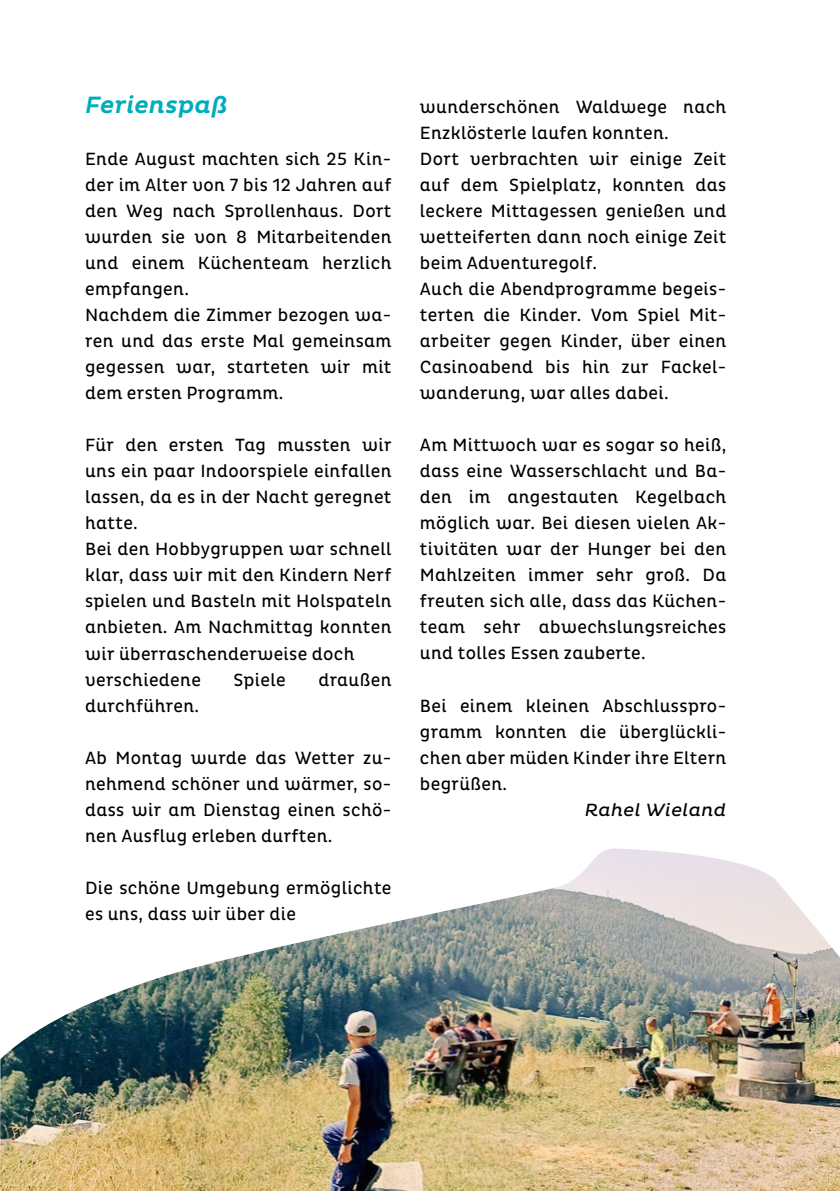
<style>
.page{position:relative;width:840px;height:1191px;background:#fff}
.page>*{position:absolute;margin:0;border:0;box-sizing:border-box;transform-origin:0 0}
.t1{font:italic 500 24px "Pluto";color:#00adba}
.t2{font:18px/26px "Pluto Cond";letter-spacing:.02em;color:#000}
.t3{font:italic 18px "Pluto";letter-spacing:.02em;color:#000}
</style>
<div class="page">
<img style="left:0;top:848px;width:839px;height:343px">
<h1 class="t1" style="left:85px;top:92px;width:144px">Ferienspaß</h1>
<p class="t2" style="left:85px;top:147px;width:308px">Ende August machten sich 25 Kin&shy;der im Alter von 7 bis 12 Jahren auf den Weg nach Sprollenhaus. Dort wurden sie von 8 Mitarbeitenden und einem Küchenteam herzlich empfangen.<br>Nachdem die Zimmer bezogen wa&shy;ren und das erste Mal gemeinsam gegessen war, starteten wir mit dem ersten Programm.</p>
<p class="t2" style="left:85px;top:432px;width:308px">Für den ersten Tag mussten wir uns ein paar Indoorspiele einfallen lassen, da es in der Nacht geregnet hatte.<br>Bei den Hobbygruppen war schnell klar, dass wir mit den Kindern Nerf spielen und Basteln mit Holspateln anbieten. Am Nachmittag konnten wir überraschenderweise doch verschiedene</p>
<p class="t2" style="left:233px;top:666px;width:54px">Spiele</p>
<p class="t2" style="left:318px;top:666px;width:75px">draußen</p>
<p class="t2" style="left:85px;top:692px;width:115px">durchführen.</p>
<p class="t2" style="left:85px;top:744px;width:308px;text-align:justify">Ab Montag wurde das Wetter zu&shy;nehmend schöner und wärmer, so&shy;dass wir am Dienstag einen schö&shy;nen Ausflug erleben durften.</p>
<p class="t2" style="left:85px;top:874px;width:308px">Die schöne Umgebung ermöglichte es uns, dass wir über die</p>
<p class="t2" style="left:420px;top:95px;width:308px">wunderschönen Waldwege nach<br>Enzklösterle laufen konnten.<br>Dort verbrachten wir einige Zeit auf dem Spielplatz, konnten das leckere Mittagessen genießen und wetteiferten dann noch einige Zeit beim Adventuregolf.<br>Auch die Abendprogramme begeis&shy;terten die Kinder. Vom Spiel Mit&shy;arbeiter gegen Kinder, über einen<br>Casinoabend bis hin zur Fackel&shy;wanderung, war alles dabei.</p>
<p class="t2" style="left:420px;top:432px;width:308px;text-align:justify">Am Mittwoch war es sogar so heiß, dass eine Wasserschlacht und Ba&shy;den im angestauten Kegelbach möglich war. Bei diesen vielen Ak&shy;tivitäten war der Hunger bei den Mahlzeiten immer sehr groß. Da freuten sich alle, dass das Küchen&shy;team sehr abwechslungsreiches und tolles Essen zauberte.</p>
<p class="t2" style="left:420px;top:692px;width:308px;text-align:justify">Bei einem kleinen Abschlusspro&shy;gramm konnten die überglückli&shy;chen aber müden Kinder ihre Eltern begrüßen.</p>
<p class="t3" style="left:584px;top:799px;width:143px">Rahel Wieland</p>
</div>
